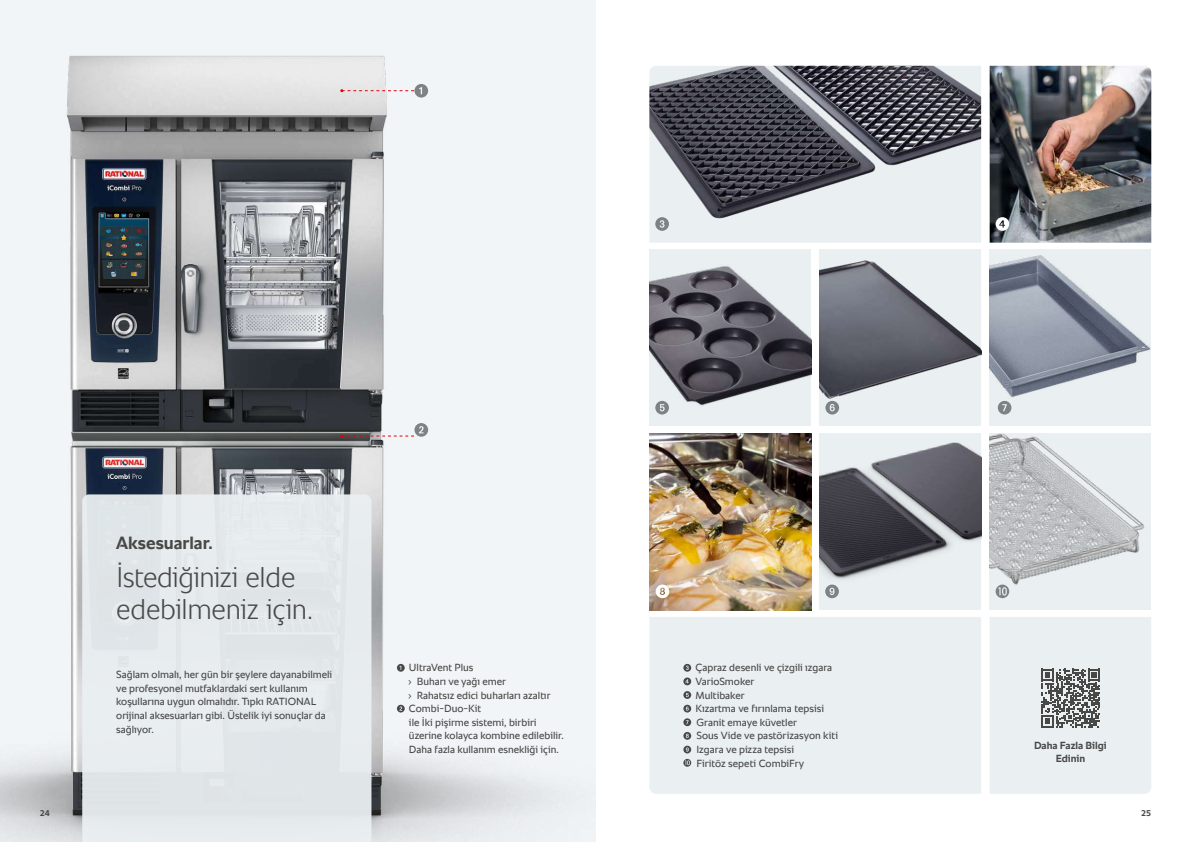
<style>
.page{position:relative;width:1191px;height:842px;background:#fff}
.page>*{position:absolute;margin:0;border:0;box-sizing:border-box;transform-origin:0 0}
.t1{font:300 29px/32px "RATIONAL Sans TT";letter-spacing:-.015em;color:#484847}
.t2{font:700 18px "RATIONAL Sans TT";color:#484847}
.t3{font:10.5px/13.6px "RATIONAL Sans TT";color:#484847}
.t4{font:700 10.5px/13.6px "RATIONAL Sans TT";color:#484847;text-align:center}
.t5{font:700 8.5px "RATIONAL Sans TT";color:#484847}
</style>
<div class="page">
<div style="left:0;top:0;width:595px;height:842px;background:#f2f5f7"></div>
<img style="left:0;top:55px;width:565px;height:787px">
<img style="left:649px;top:66px;width:332px;height:177px">
<img style="left:989px;top:66px;width:162px;height:177px">
<img style="left:819px;top:249px;width:162px;height:177px">
<img style="left:989px;top:249px;width:162px;height:177px">
<img style="left:989px;top:433px;width:162px;height:177px">
<img style="left:819px;top:433px;width:162px;height:177px">
<img style="left:649px;top:433px;width:162px;height:177px">
<img style="left:649px;top:249px;width:162px;height:177px">
<svg style="left:655px;top:217px;width:14px;height:14px"></svg>
<svg style="left:655px;top:401px;width:14px;height:13px"></svg>
<svg style="left:997px;top:401px;width:14px;height:13px"></svg>
<svg style="left:655px;top:585px;width:14px;height:13px"></svg>
<svg style="left:825px;top:585px;width:14px;height:13px"></svg>
<svg style="left:995px;top:585px;width:14px;height:13px"></svg>
<svg style="left:825px;top:401px;width:14px;height:13px"></svg>
<svg style="left:995px;top:217px;width:14px;height:14px"></svg>
<div style="left:82px;top:494px;width:289px;height:348px;background:#e5eaed"></div>
<div style="left:649px;top:617px;width:332px;height:177px;background:#eaeff2"></div>
<svg style="left:990px;top:617px;width:161px;height:177px;background:#dee2e5"></svg>
<svg style="left:683px;top:664px;width:8px;height:21px"></svg>
<svg style="left:683px;top:691px;width:8px;height:8px"></svg>
<svg style="left:683px;top:705px;width:8px;height:7px"></svg>
<svg style="left:683px;top:718px;width:8px;height:8px"></svg>
<svg style="left:683px;top:732px;width:8px;height:8px"></svg>
<svg style="left:683px;top:746px;width:8px;height:7px"></svg>
<svg style="left:683px;top:759px;width:8px;height:8px"></svg>
<svg style="left:340px;top:84px;width:88px;height:14px"></svg>
<svg style="left:340px;top:423px;width:88px;height:14px"></svg>
<svg style="left:397px;top:664px;width:8px;height:8px"></svg>
<svg style="left:397px;top:705px;width:8px;height:7px"></svg>
<h2 class="t2" style="left:116px;top:530px;width:98px">Aksesuarlar.</h2>
<h1 class="t1" style="left:116px;top:561px;width:198px">İstediğinizi elde edebilmeniz için.</h1>
<p class="t3" style="left:116px;top:668px;width:217px">Sağlam olmalı, her gün bir şeylere dayanabilmeli ve profesyonel mutfaklardaki sert kullanım koşullarına uygun olmalıdır. Tıpkı RATIONAL orijinal aksesuarları gibi. Üstelik iyi sonuçlar da sağlıyor.</p>
<p class="t3" style="left:408px;top:661px;width:157px">UltraVent Plus<br>› Buharı ve yağı emer<br>› Rahatsız edici buharları azaltır<br>Combi-Duo-Kit<br>ile İki pişirme sistemi, birbiri üzerine kolayca kombine edilebilir.<br>Daha fazla kullanım esnekliği için.</p>
<p class="t3" style="left:695px;top:661px;width:144px">Çapraz desenli ve çizgili ızgara<br>VarioSmoker<br>Multibaker<br>Kızartma ve fırınlama tepsisi<br>Granit emaye küvetler<br>Sous Vide ve pastörizasyon kiti<br>Izgara ve pizza tepsisi<br>Firitöz sepeti CombiFry</p>
<p class="t4" style="left:1034px;top:738px;width:74px">Daha Fazla Bilgi<br>Edinin</p>
<p class="t5" style="left:40px;top:807px;width:12px">24</p>
<p class="t5" style="left:1141px;top:807px;width:12px">25</p>
</div>
